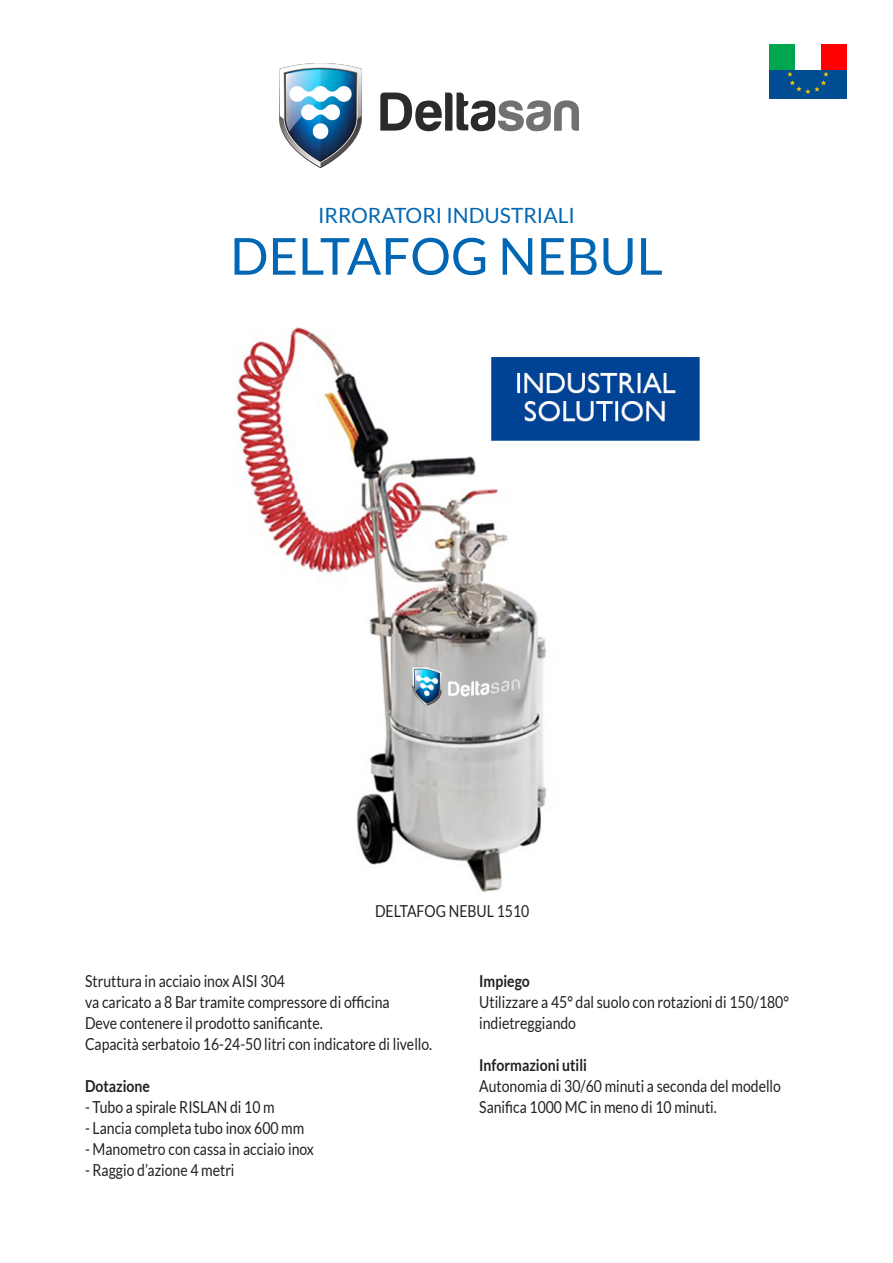
<style>
.page{position:relative;width:893px;height:1263px;background:#fff}
.page>*{position:absolute;margin:0;border:0;box-sizing:border-box;transform-origin:0 0}
.t1{font:51px "Lato";color:#0166b3}
.t2{font:21px "Lato";color:#0166b3}
.t3{font:16.5px/21px "Lato";color:#231f20;scale:.85 1}
.t4{font:700 16.5px "Lato";color:#231f20;scale:.85 1}
</style>
<div class="page">
<img style="left:280px;top:64px;width:299px;height:103px">
<img style="left:235px;top:327px;width:465px;height:565px">
<div style="left:769px;top:70px;width:77px;height:29px;background:#004d94"></div>
<svg style="left:787px;top:71px;width:42px;height:23px"></svg>
<div style="left:769px;top:45px;width:26px;height:25px;background:#00a54f"></div>
<div style="left:821px;top:45px;width:25px;height:25px;background:#f00"></div>
<p class="t2" style="left:318px;top:204px;width:258px">IRRORATORI INDUSTRIALI</p>
<p class="t1" style="left:230px;top:228px;width:434px">DELTAFOG NEBUL</p>
<p class="t3" style="left:375px;top:900px;width:183px">DELTAFOG NEBUL 1510</p>
<p class="t3" style="left:85px;top:970px;width:237px">Struttura in acciaio inox AISI 304</p>
<p class="t3" style="left:85px;top:991px;width:360px">va caricato a 8 Bar tramite compressore di officina</p>
<p class="t3" style="left:85px;top:1012px;width:281px">Deve contenere il prodotto sanificante.</p>
<p class="t3" style="left:85px;top:1033px;width:410px">Capacità serbatoio 16-24-50 litri con indicatore di livello.</p>
<p class="t4" style="left:85px;top:1076px;width:78px">Dotazione</p>
<p class="t3" style="left:85px;top:1096px;width:225px">- Tubo a spirale RISLAN di 10 m</p>
<p class="t3" style="left:85px;top:1117px;width:259px">- Lancia completa tubo inox 600 mm</p>
<p class="t3" style="left:85px;top:1138px;width:271px">- Manometro con cassa in acciaio inox</p>
<p class="t3" style="left:85px;top:1159px;width:177px">- Raggio d’azione 4 metri</p>
<p class="t4" style="left:479px;top:971px;width:61px">Impiego</p>
<p class="t3" style="left:479px;top:991px;width:366px">Utilizzare a 45° dal suolo con rotazioni di 150/180° indietreggiando</p>
<p class="t4" style="left:479px;top:1055px;width:128px">Informazioni utili</p>
<p class="t3" style="left:479px;top:1075px;width:356px">Autonomia di 30/60 minuti a seconda del modello</p>
<p class="t3" style="left:479px;top:1096px;width:281px">Sanifica 1000 MC in meno di 10 minuti.</p>
</div>
